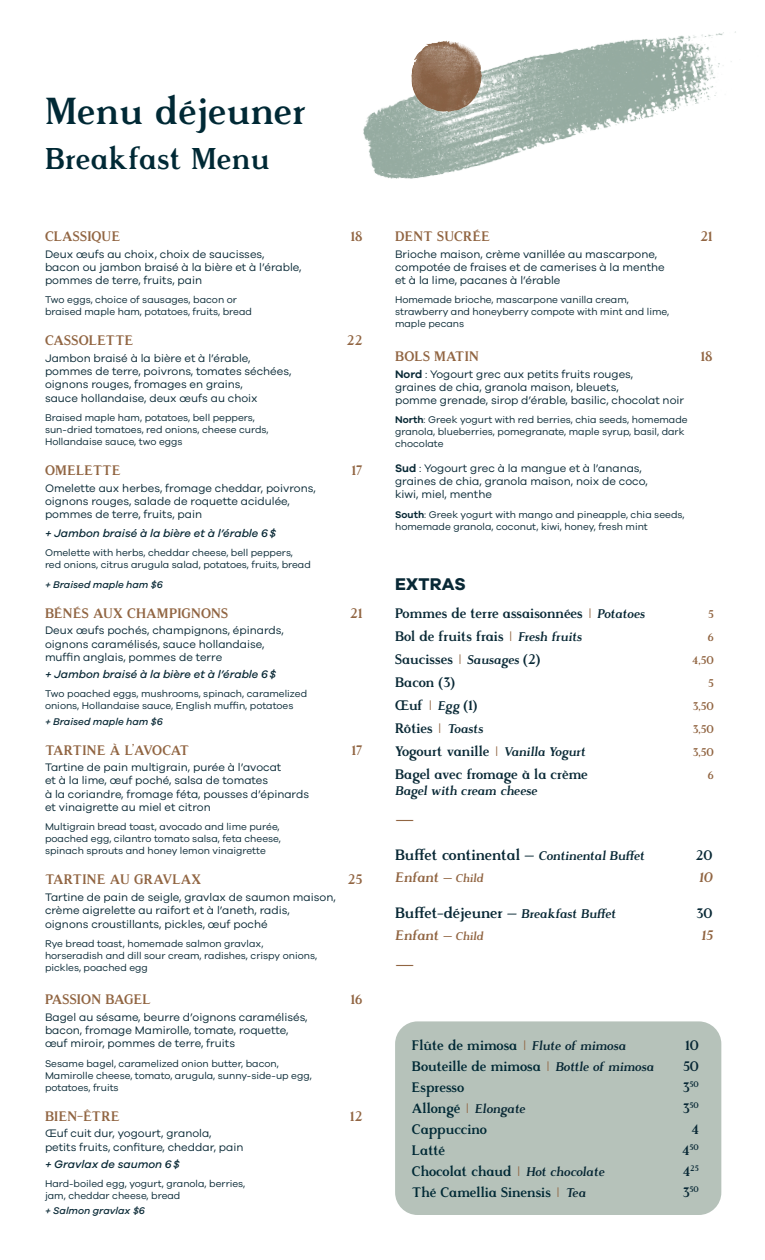
<style>
.page{position:relative;width:765px;height:1260px;background:#fff}
.page>*{position:absolute;margin:0;border:0;box-sizing:border-box;transform-origin:0 0}
.t1{font:700 37.5px "Rasmus";letter-spacing:.01em;color:#002935}
.t2{font:700 30px "Rasmus";letter-spacing:.01em;color:#002935}
.t3{font:700 17.5px "Galano Grotesque";letter-spacing:.01em;color:#082835}
.t4{font:700 15px "Rasmus";color:#082835}
.t5{font:700 13.75px "Rasmus";color:#082835}
.t6{font:700 13.75px "Rasmus";letter-spacing:.01em;color:#916542}
.t7{font:700 13.75px "Rasmus";color:#002935}
.t8{font:700 13.75px "Rasmus";letter-spacing:-.03em;color:#916542}
.t9{font:500 13.75px "Galano Grotesque";color:#916542;scale:1.35 1}
.t10{font:700 12.5px "Rasmus";color:#082835}
.t11{font:11.25px/13.4px "Galano Grotesque";color:#082835}
.t12{font:italic 500 11.25px "Galano Grotesque";color:#082835}
.t13{font:700 11.25px "Rasmus";color:#916542}
.t14{font:10px/12px "Galano Grotesque";color:#082835}
.t15{font:italic 500 10px "Galano Grotesque";color:#082835}
.t16{font:700 8px "Rasmus";color:#082835}
.s1{font-weight:600}
.s2{color:#916542}
.s3{font-size:12.5px}
.s4{font-size:11.25px}
.s5{font-size:12.5px;color:#082835}
.s6{font-size:13.75px}
.s7{font-size:13.75px;color:#002935}
.s8{font-size:13.75px;color:#916542}
</style>
<div class="page">
<div style="left:395px;top:1021px;width:326px;height:194px;background:#b6c2ba;border-radius:22px"></div>
<img style="left:363px;top:31px;width:373px;height:148px">
<img style="left:406px;top:36px;width:79px;height:79px">
<h1 class="t1" style="left:45px;top:89px;width:263px">Menu déjeuner</h1>
<h2 class="t2" style="left:45px;top:141px;width:226px">Breakfast Menu</h2>
<p class="t6" style="left:45px;top:228px;width:77px">CLASSIQUE</p>
<p class="t6" style="left:351px;top:228px;width:13px">18</p>
<p class="t11" style="left:45px;top:247px;width:258px">Deux œufs au choix, choix de saucisses, bacon ou jambon braisé à la bière et à l’érable, pommes de terre, fruits, pain</p>
<p class="t14" style="left:45px;top:294px;width:209px">Two eggs, choice of sausages, bacon or braised maple ham, potatoes, fruits, bread</p>
<p class="t6" style="left:45px;top:333px;width:90px">CASSOLETTE</p>
<p class="t6" style="left:347px;top:333px;width:17px">22</p>
<p class="t11" style="left:45px;top:351px;width:248px">Jambon braisé à la bière et à l’érable, pommes de terre, poivrons, tomates séchées, oignons rouges, fromages en grains,<br>sauce hollandaise, deux œufs au choix</p>
<p class="t14" style="left:45px;top:411px;width:225px">Braised maple ham, potatoes, bell peppers, sun-dried tomatoes, red onions, cheese curds,<br>Hollandaise sauce, two eggs</p>
<p class="t6" style="left:45px;top:463px;width:77px">OMELETTE</p>
<p class="t6" style="left:352px;top:463px;width:12px">17</p>
<p class="t11" style="left:45px;top:481px;width:272px">Omelette aux herbes, fromage cheddar, poivrons, oignons rouges, salade de roquette acidulée, pommes de terre, fruits, pain</p>
<p class="t12" style="left:45px;top:527px;width:233px">+ Jambon braisé à la bière et à l’érable 6$</p>
<p class="t14" style="left:45px;top:547px;width:267px">Omelette with herbs, cheddar cheese, bell peppers, red onions, citrus arugula salad, potatoes, fruits, bread</p>
<p class="t15" style="left:45px;top:578px;width:119px">+ Braised maple ham $6</p>
<p class="t6" style="left:45px;top:605px;width:184px">BÉNÉS AUX CHAMPIGNONS</p>
<p class="t6" style="left:350px;top:605px;width:14px">21</p>
<p class="t11" style="left:45px;top:624px;width:240px">Deux œufs pochés, champignons, épinards, oignons caramélisés, sauce hollandaise, muffin anglais, pommes de terre</p>
<p class="t12" style="left:45px;top:667px;width:233px">+ Jambon braisé à la bière et à l’érable 6$</p>
<p class="t14" style="left:45px;top:687px;width:264px">Two poached eggs, mushrooms, spinach, caramelized onions, Hollandaise sauce, English muffin, potatoes</p>
<p class="t15" style="left:45px;top:715px;width:119px">+ Braised maple ham $6</p>
<p class="t8" style="left:45px;top:742px;width:146px">TARTINE À L’AVOCAT</p>
<p class="t6" style="left:352px;top:742px;width:12px">17</p>
<p class="t11" style="left:45px;top:761px;width:266px">Tartine de pain multigrain, purée à l’avocat<br>et à la lime, œuf poché, salsa de tomates<br>à la coriandre, fromage féta, pousses d’épinards et vinaigrette au miel et citron</p>
<p class="t14" style="left:45px;top:821px;width:237px">Multigrain bread toast, avocado and lime purée, poached egg, cilantro tomato salsa, feta cheese, spinach sprouts and honey lemon vinaigrette</p>
<p class="t6" style="left:45px;top:872px;width:158px">TARTINE AU GRAVLAX</p>
<p class="t6" style="left:348px;top:872px;width:16px">25</p>
<p class="t11" style="left:45px;top:890px;width:292px">Tartine de pain de seigle, gravlax de saumon maison, crème aigrelette au raifort et à l’aneth, radis, oignons croustillants, pickles, œuf poché</p>
<p class="t14" style="left:45px;top:937px;width:274px">Rye bread toast, homemade salmon gravlax, horseradish and dill sour cream, radishes, crispy onions, pickles, poached egg</p>
<p class="t6" style="left:45px;top:992px;width:107px">PASSION BAGEL</p>
<p class="t6" style="left:351px;top:992px;width:13px">16</p>
<p class="t11" style="left:45px;top:1010px;width:264px">Bagel au sésame, beurre d’oignons caramélisés, bacon, fromage Mamirolle, tomate, roquette, œuf miroir, pommes de terre, fruits</p>
<p class="t14" style="left:45px;top:1057px;width:268px">Sesame bagel, caramelized onion butter, bacon,<br>Mamirolle cheese, tomato, arugula, sunny-side-up egg, potatoes, fruits</p>
<p class="t6" style="left:45px;top:1108px;width:76px">BIEN-ÊTRE</p>
<p class="t6" style="left:350px;top:1108px;width:14px">12</p>
<p class="t11" style="left:45px;top:1127px;width:200px">Œuf cuit dur, yogourt, granola, petits fruits, confiture, cheddar, pain</p>
<p class="t12" style="left:45px;top:1157px;width:136px">+ Gravlax de saumon 6$</p>
<p class="t14" style="left:45px;top:1177px;width:202px">Hard-boiled egg, yogurt, granola, berries, jam, cheddar cheese, bread</p>
<p class="t15" style="left:45px;top:1205px;width:102px">+ Salmon gravlax $6</p>
<p class="t6" style="left:395px;top:228px;width:96px">DENT SUCRÉE</p>
<p class="t6" style="left:700px;top:228px;width:14px">21</p>
<p class="t11" style="left:395px;top:247px;width:271px">Brioche maison, crème vanillée au mascarpone, compotée de fraises et de camerises à la menthe et à la lime, pacanes à l’érable</p>
<p class="t14" style="left:395px;top:294px;width:276px">Homemade brioche, mascarpone vanilla cream, strawberry and honeyberry compote with mint and lime, maple pecans</p>
<p class="t6" style="left:395px;top:348px;width:85px">BOLS MATIN</p>
<p class="t6" style="left:701px;top:348px;width:13px">18</p>
<p class="t11" style="left:395px;top:367px;width:291px"><span class="s1">Nord</span> : Yogourt grec aux petits fruits rouges,<br>graines de chia, granola maison, bleuets,<br>pomme grenade, sirop d’érable, basilic, chocolat noir</p>
<p class="t14" style="left:395px;top:414px;width:294px"><span class="s1">North</span>: Greek yogurt with red berries, chia seeds, homemade granola, blueberries, pomegranate, maple syrup, basil, dark chocolate</p>
<p class="t11" style="left:395px;top:461px;width:254px"><span class="s1">Sud</span> : Yogourt grec à la mangue et à l’ananas, graines de chia, granola maison, noix de coco, kiwi, miel, menthe</p>
<p class="t14" style="left:395px;top:508px;width:291px"><span class="s1">South</span>: Greek yogurt with mango and pineapple, chia seeds, homemade granola, coconut, kiwi, honey, fresh mint</p>
<h3 class="t3" style="left:395px;top:573px;width:72px">EXTRAS</h3>
<p class="t5" style="left:395px;top:605px;width:253px">Pommes de terre assaisonnées <span class="s2">|</span> <span class="s3">Potatoes</span></p>
<p class="t13" style="left:708px;top:607px;width:7px">5</p>
<p class="t5" style="left:395px;top:628px;width:190px">Bol de fruits frais <span class="s2">|</span> <span class="s3">Fresh fruits</span></p>
<p class="t13" style="left:708px;top:630px;width:7px">6</p>
<p class="t5" style="left:395px;top:651px;width:147px">Saucisses <span class="s2">|</span> <span class="s3">Sausages</span> (2)</p>
<p class="t13" style="left:692px;top:653px;width:23px">4,50</p>
<p class="t5" style="left:395px;top:674px;width:61px">Bacon (3)</p>
<p class="t13" style="left:708px;top:676px;width:7px">5</p>
<p class="t5" style="left:395px;top:697px;width:84px">Œuf <span class="s2">|</span> <span class="s3">Egg</span> (1)</p>
<p class="t13" style="left:693px;top:699px;width:23px">3,50</p>
<p class="t5" style="left:395px;top:720px;width:91px">Rôties <span class="s2">|</span> <span class="s3">Toasts</span></p>
<p class="t13" style="left:693px;top:722px;width:23px">3,50</p>
<p class="t5" style="left:395px;top:743px;width:194px">Yogourt vanille <span class="s2">|</span> <span class="s3">Vanilla Yogurt</span></p>
<p class="t13" style="left:693px;top:745px;width:23px">3,50</p>
<p class="t5" style="left:395px;top:766px;width:194px">Bagel avec fromage à la crème</p>
<p class="t13" style="left:708px;top:768px;width:7px">6</p>
<p class="t10" style="left:395px;top:783px;width:146px">Bagel with cream cheese</p>
<p class="t9" style="left:395px;top:811px;width:16px">—</p>
<h3 class="t4" style="left:395px;top:846px;width:253px">Buffet continental – <span class="s3">Continental Buffet</span></h3>
<p class="t5" style="left:696px;top:847px;width:18px">20</p>
<p class="t6" style="left:395px;top:869px;width:92px">Enfant – <span class="s4">Child</span></p>
<p class="t6" style="left:699px;top:869px;width:17px">10</p>
<h3 class="t4" style="left:395px;top:904px;width:225px">Buffet-déjeuner – <span class="s3">Breakfast Buffet</span></h3>
<p class="t5" style="left:697px;top:905px;width:17px">30</p>
<p class="t6" style="left:395px;top:928px;width:92px">Enfant – <span class="s4">Child</span></p>
<p class="t6" style="left:701px;top:928px;width:15px">15</p>
<p class="t9" style="left:395px;top:957px;width:16px">—</p>
<p class="t7" style="left:412px;top:1037px;width:217px">Flûte de mimosa <span class="s2">|</span> <span class="s5">Flute of mimosa</span></p>
<p class="t5" style="left:685px;top:1037px;width:15px">10</p>
<p class="t7" style="left:412px;top:1058px;width:245px">Bouteille de mimosa <span class="s2">|</span> <span class="s5">Bottle of mimosa</span></p>
<p class="t5" style="left:683px;top:1058px;width:17px">50</p>
<p class="t7" style="left:412px;top:1079px;width:54px">Espresso</p>
<p class="t16" style="left:683px;top:1080px;width:18px"><span class="s6">3</span>50</p>
<p class="t10" style="left:412px;top:1101px;width:117px"><span class="s7">Allongé</span> <span class="s8">|</span> Elongate</p>
<p class="t16" style="left:683px;top:1101px;width:18px"><span class="s6">3</span>50</p>
<p class="t7" style="left:412px;top:1121px;width:76px">Cappuccino</p>
<p class="t5" style="left:691px;top:1121px;width:9px">4</p>
<p class="t7" style="left:412px;top:1142px;width:35px">Latté</p>
<p class="t16" style="left:682px;top:1143px;width:18px"><span class="s6">4</span>50</p>
<p class="t7" style="left:412px;top:1163px;width:196px">Chocolat chaud <span class="s2">|</span> <span class="s5">Hot chocolate</span></p>
<p class="t16" style="left:683px;top:1164px;width:17px"><span class="s6">4</span>25</p>
<p class="t7" style="left:412px;top:1184px;width:177px">Thé Camellia Sinensis <span class="s2">|</span> <span class="s5">Tea</span></p>
<p class="t16" style="left:683px;top:1185px;width:18px"><span class="s6">3</span>50</p>
</div>
